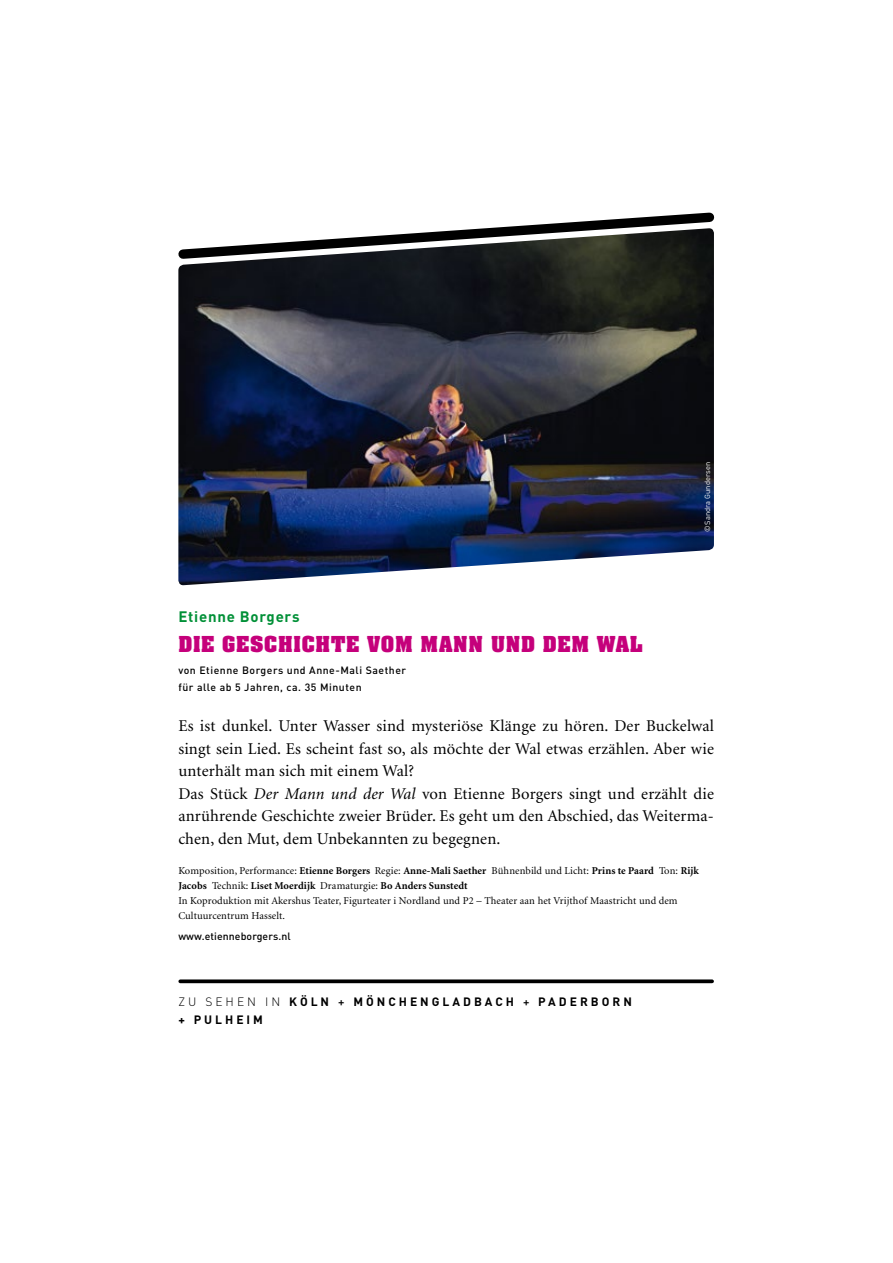
<style>
.page{position:relative;width:893px;height:1263px;background:#fff}
.page>*{position:absolute;margin:0;border:0;box-sizing:border-box;transform-origin:0 0}
.t1{font:700 18.75px "Aachen LT";letter-spacing:.04em;color:#c5007b}
.t2{font:16.5px/22.5px "Minion LT";letter-spacing:.01em;color:#000}
.t3{font:700 15px "DIN";color:#009037}
.t4{font:700 12px/18px "DIN";letter-spacing:.25em;color:#000}
.t5{font:10.5px/15px "Minion LT";letter-spacing:.01em;color:#000}
.t6{font:500 10.5px/16.5px "DIN";letter-spacing:.05em;color:#000}
.t7{font:500 10.5px "DIN";letter-spacing:.01em;color:#000}
.t8{font:7.5px "DIN";letter-spacing:.01em;color:#fff}
.s1{font-style:italic}
.s2{font-weight:700}
.s3{font-weight:300}
.s4{font-weight:500}
</style>
<div class="page">
<img style="left:178px;top:264px;width:536px;height:321px">
<svg style="left:178px;top:212px;width:537px;height:52px"></svg>
<svg style="left:180px;top:979px;width:532px;height:4px;background:#1e1e1e"></svg>
<p class="t8" style="left:703px;top:531px;width:71px;rotate:-90deg">©Sandra Gundersen</p>
<p class="t3" style="left:178px;top:606px;width:123px">ETIENNE BORGERS</p>
<p class="t1" style="left:178px;top:630px;width:101px">DIE GESCHICHTE</p>
<p class="t1" style="left:367px;top:630px;width:30px">VOM</p>
<p class="t1" style="left:421px;top:630px;width:17px">MANN</p>
<p class="t1" style="left:491px;top:630px;width:83px">UND DEM</p>
<p class="t1" style="left:597px;top:630px;width:17px">WAL</p>
<p class="t6" style="left:178px;top:662px;width:229px">von Etienne Borgers und Anne-Mali Saether für alle ab 5 Jahren, ca. 35 Minuten</p>
<p class="t2" style="left:178px;top:715px;width:537px">Es ist dunkel. Unter Wasser sind mysteriöse Klänge zu hören. Der Buckelwal singt sein Lied. Es scheint fast so, als möchte der Wal etwas erzählen. Aber wie unterhält man sich mit einem Wal?<br>Das Stück <span class="s1">Der Mann und der Wal</span> von Etienne Borgers singt und erzählt die anrührende Geschichte zweier Brüder. Es geht um den Abschied, das Weiterma&shy;chen, den Mut, dem Unbekannten zu begegnen.</p>
<p class="t5" style="left:178px;top:863px;width:522px">Komposition, Performance: <span class="s2">Etienne Borgers</span> Regie: <span class="s2">Anne-Mali Saether</span> Bühnenbild und Licht: <span class="s2">Prins te Paard</span> Ton: <span class="s2">Rijk Jacobs</span> Technik: <span class="s2">Liset Moerdijk</span> Dramaturgie: <span class="s2">Bo Anders Sunstedt<br></span>In Koproduktion mit Akershus Teater, Figurteater i Nordland und P2 – Theater aan het Vrijthof Maastricht und dem Cultuurcentrum Hasselt.</p>
<p class="t7" style="left:178px;top:929px;width:114px">www.etienneborgers.nl</p>
<p class="t4" style="left:178px;top:992px;width:455px"><span class="s3">ZU SEHEN IN</span> KÖLN <span class="s4">+</span> MÖNCH ENGLAD BACH <span class="s4">+</span> PAD ERBORN + PULH EIM</p>
</div>
